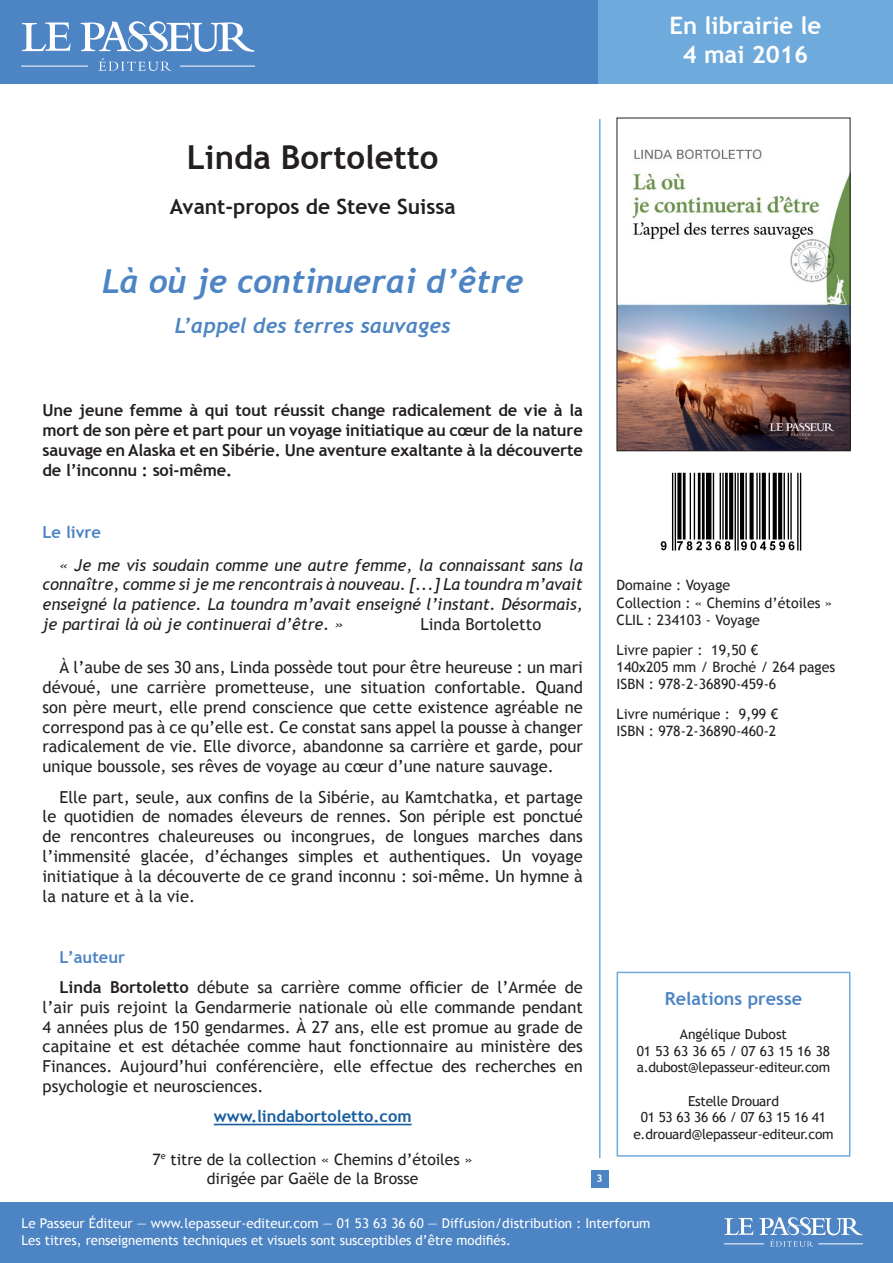
<style>
.page{position:relative;width:893px;height:1263px;background:#fff}
.page>*{position:absolute;margin:0;border:0;box-sizing:border-box;transform-origin:0 0}
.t1{font:italic 700 33px "Trebuchet";color:#4d84c4}
.t2{font:700 33px "Trebuchet MS";color:#231f20}
.t3{font:700 24px/28.8px "Trebuchet MS";color:#fff;text-align:center}
.t4{font:700 21px "Trebuchet MS";color:#231f20}
.t5{font:italic 700 21px "Trebuchet";color:#4d84c4}
.t6{font:700 18px "Trebuchet MS";color:#4d84c4}
.t7{font:16.5px/19.8px "Trebuchet MS";color:#231f20;text-align:justify}
.t8{font:italic 16.5px/19.8px "Trebuchet MS";color:#231f20;text-align:justify}
.t9{font:700 16.5px/19.8px "Trebuchet MS";letter-spacing:-.01em;color:#231f20;text-align:justify}
.t10{font:700 16.5px "Trebuchet MS";color:#175d9e}
.t11{font:700 16.5px "Trebuchet MS";color:#4d84c4}
.t12{font:15.75px/18.9px "Trebuchet MS";color:#231f20;text-align:center}
.t13{font:14.25px/17.1px "Trebuchet MS";color:#231f20}
.t14{font:13.8px/16.5px "Trebuchet MS";color:#231f20;text-align:center}
.t15{font:13.8px/16.5px "Trebuchet MS";letter-spacing:-.02em;color:#231f20;text-align:center}
.t16{font:13.5px/16.2px "Trebuchet MS";color:#fff}
.t17{font:700 10.5px "Trebuchet MS";color:#fff}
.s1{font-weight:700;color:#4d84c4}
.s2{font-weight:700}
</style>
<div class="page">
<div style="left:617px;top:972px;width:233px;height:185px;border:2px solid #6faadc"></div>
<div style="left:0;top:1202px;width:893px;height:61px;background:#4d84c4"></div>
<hr style="left:599px;top:119px;width:1px;height:1039px;background:#6faadc">
<div style="left:591px;top:1170px;width:18px;height:17px;background:#4d84c4"></div>
<div style="left:0;top:0;width:600px;height:84px;background:#4d84c4"></div>
<hr style="left:21px;top:66px;width:67px;height:1px;background:#fff">
<hr style="left:180px;top:66px;width:75px;height:1px;background:#fff">
<svg style="left:81px;top:21px;width:173px;height:31px"></svg>
<svg style="left:22px;top:22px;width:49px;height:29px"></svg>
<svg style="left:98px;top:58px;width:74px;height:13px"></svg>
<div style="left:598px;top:0;width:295px;height:84px;background:#6faadc"></div>
<hr style="left:724px;top:1243px;width:40px;height:1px;background:#fff">
<hr style="left:818px;top:1243px;width:45px;height:1px;background:#fff">
<svg style="left:724px;top:1218px;width:29px;height:17px"></svg>
<svg style="left:759px;top:1217px;width:103px;height:30px"></svg>
<hr style="left:214px;top:1124px;width:198px;height:1px;background:#175d9e">
<img style="left:619px;top:149px;width:229px;height:300px">
<div style="left:617px;top:118px;width:233px;height:333px;border:1px solid #231f20"></div>
<img style="left:660px;top:472px;width:142px;height:79px">
<h1 class="t2" style="left:187px;top:137px;width:253px">Linda Bortoletto</h1>
<p class="t4" style="left:170px;top:193px;width:288px">Avant-propos de Steve Suissa</p>
<h1 class="t1" style="left:102px;top:261px;width:423px">Là où je continuerai d’être</h1>
<p class="t5" style="left:175px;top:312px;width:277px">L’appel des terres sauvages</p>
<p class="t9" style="left:43px;top:401px;width:542px">Une jeune femme à qui tout réussit change radicalement de vie à la mort de son père et part pour un voyage initiatique au cœur de la nature sauvage en Alaska et en Sibérie. Une aventure exaltante à la découverte de l’inconnu : soi-même.</p>
<p class="t11" style="left:43px;top:522px;width:60px">Le livre</p>
<p class="t8" style="left:43px;top:555px;width:542px;text-indent:17px">« Je me vis soudain comme une autre femme, la connaissant sans la connaître, comme si je me rencontrais à nouveau. [...] La toundra m’avait enseigné la patience. La toundra m’avait enseigné l’instant. Désormais, je partirai là où je continuerai d’être. »</p>
<p class="t7" style="left:421px;top:614px;width:122px">Linda Bortoletto</p>
<p class="t7" style="left:43px;top:658px;width:542px;text-indent:17px">À l’aube de ses 30 ans, Linda possède tout pour être heureuse : un mari dévoué, une carrière prometteuse, une situation confortable. Quand son père meurt, elle prend conscience que cette existence agréable ne correspond pas à ce qu’elle est. Ce constat sans appel la pousse à changer radicalement de vie. Elle divorce, abandonne sa carrière et garde, pour unique boussole, ses rêves de voyage au cœur d’une nature sauvage.</p>
<p class="t7" style="left:43px;top:787px;width:542px;text-indent:17px">Elle part, seule, aux confins de la Sibérie, au Kamtchatka, et partage le quotidien de nomades éleveurs de rennes. Son périple est ponctué de rencontres chaleureuses ou incongrues, de longues marches dans l’immensité glacée, d’échanges simples et authentiques. Un voyage initiatique à la découverte de ce grand inconnu : soi-même. Un hymne à la nature et à la vie.</p>
<h2 class="t3" style="left:669px;top:11px;width:153px">En librairie le<br>4 mai 2016</h2>
<p class="t13" style="left:617px;top:577px;width:217px">Domaine : Voyage<br>Collection : « Chemins d’étoiles »<br>CLIL : 234103 - Voyage</p>
<p class="t13" style="left:617px;top:641px;width:220px">Livre papier : 19,50 €<br>140x205 mm / Broché / 264 pages<br>ISBN : 978-2-36890-459-6</p>
<p class="t13" style="left:617px;top:705px;width:163px">Livre numérique : 9,99 €<br>ISBN : 978-2-36890-460-2</p>
<p class="t7" style="left:60px;top:942px;width:525px;line-height:30.5px"><span class="s1">L’auteur<br></span><span class="s2">Linda Bortoletto</span> débute sa carrière comme officier de l’Armée de</p>
<p class="t7" style="left:43px;top:997px;width:542px">l’air puis rejoint la Gendarmerie nationale où elle commande pendant 4 années plus de 150 gendarmes. À 27 ans, elle est promue au grade de capitaine et est détachée comme haut fonctionnaire au ministère des Finances. Aujourd’hui conférencière, elle effectue des recherches en psychologie et neurosciences.</p>
<p class="t10" style="left:214px;top:1106px;width:199px">www.lindabortoletto.com</p>
<p class="t12" style="left:152px;top:1150px;width:322px">7<sup>e</sup> titre de la collection « Chemins d’étoiles » dirigée par Gaële de la Brosse</p>
<p class="t6" style="left:665px;top:987px;width:139px">Relations presse</p>
<p class="t14" style="left:637px;top:1026px;width:195px">Angélique Dubost<br>01 53 63 36 65 / 07 63 15 16 38 a.dubost@lepasseur-editeur.com</p>
<p class="t15" style="left:633px;top:1092px;width:202px">Estelle Drouard<br>01 53 63 36 66 / 07 63 15 16 41 e.drouard@lepasseur-editeur.com</p>
<p class="t17" style="left:596px;top:1172px;width:8px">3</p>
<p class="t16" style="left:22px;top:1215px;width:630px">Le Passeur Éditeur — www.lepasseur-editeur.com — 01 53 63 36 60 — Diffusion/distribution : Interforum<br>Les titres, renseignements techniques et visuels sont susceptibles d’être modifiés.</p>
</div>
